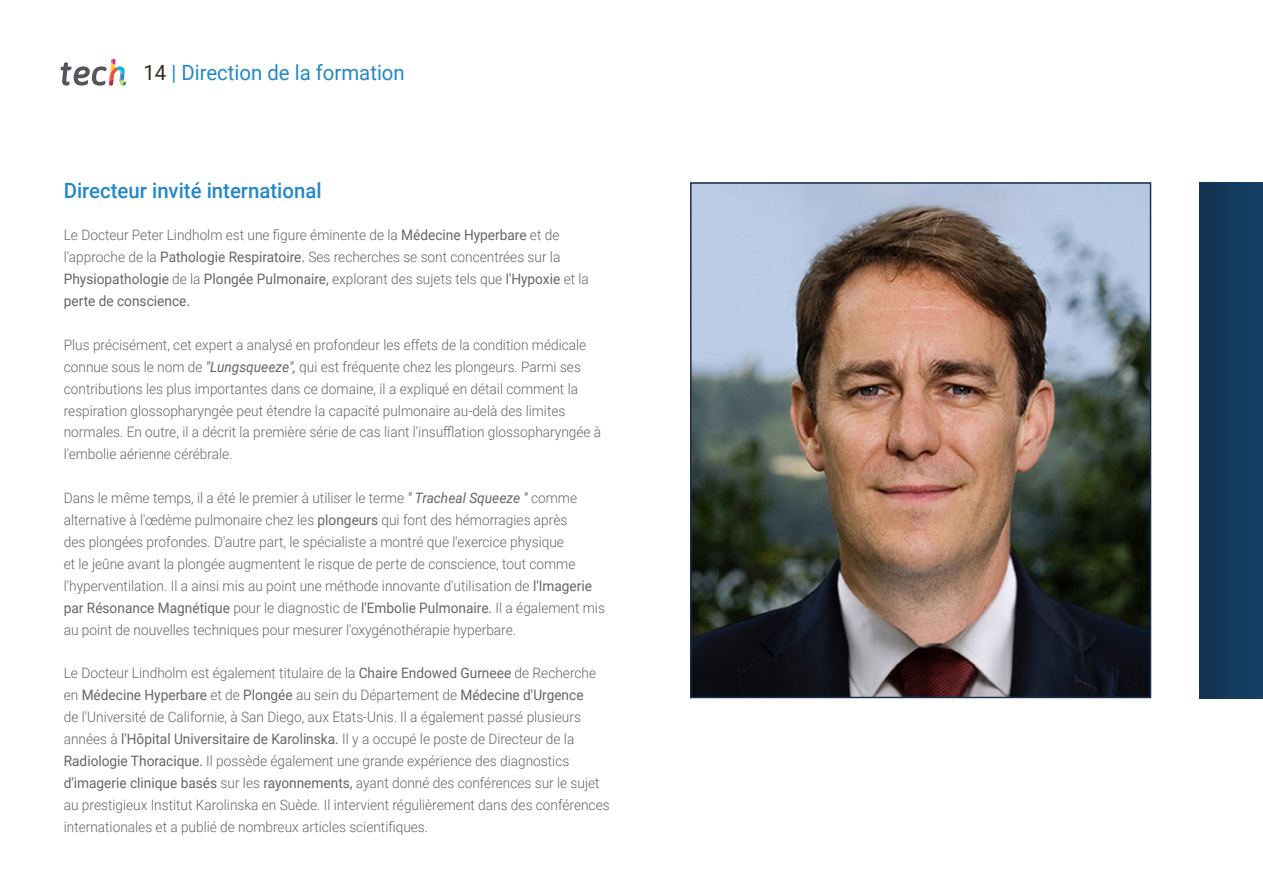
<style>
.page{position:relative;width:1263px;height:893px;background:#fff}
.page>*{position:absolute;margin:0;border:0;box-sizing:border-box;transform-origin:0 0}
.t1{font:500 21px "Roboto";color:#2488c9}
.t2{font:21px "Roboto";color:#2488c9}
.t3{font:300 14.4px/21.9px "Roboto";color:#656565;scale:.95 1}
.s1{color:#312e20}
.s2{font-weight:400}
.s3{font-weight:400;font-style:italic}
</style>
<div class="page">
<img style="left:693px;top:185px;width:455px;height:510px">
<div style="left:690px;top:182px;width:461px;height:516px;border:2px solid #17304f"></div>
<div style="left:1199px;top:182px;width:64px;height:516px;background:#14395b"></div>
<svg style="left:61px;top:59px;width:65px;height:27px"></svg>
<h1 class="t2" style="left:144px;top:57px;width:263px"><span class="s1">14</span> | Direction de la formation</h1>
<h1 class="t1" style="left:64px;top:176px;width:259px">Directeur invité international</h1>
<p class="t3" style="left:64px;top:224px;width:554px">Le Docteur Peter Lindholm est une figure éminente de la <span class="s2">Médecine Hyperbare</span> et de l'approche de la <span class="s2">Pathologie Respiratoire.</span> Ses recherches se sont concentrées sur la <span class="s2">Physiopathologie</span> de la <span class="s2">Plongée Pulmonaire,</span> explorant des sujets tels que <span class="s2">l'Hypoxie</span> et la <span class="s2">perte de conscience.</span></p>
<p class="t3" style="left:64px;top:333px;width:567px">Plus précisément, cet expert a analysé en profondeur les effets de la condition médicale connue sous le nom de <span class="s3">"Lungsqueeze",</span> qui est fréquente chez les plongeurs. Parmi ses contributions les plus importantes dans ce domaine, il a expliqué en détail comment la respiration glossopharyngée peut étendre la capacité pulmonaire au-delà des limites normales. En outre, il a décrit la première série de cas liant l'insufflation glossopharyngée à l'embolie aérienne cérébrale.</p>
<p class="t3" style="left:64px;top:486px;width:571px">Dans le même temps, il a été le premier à utiliser le terme <span class="s3">" Tracheal Squeeze "</span> comme alternative à l'œdème pulmonaire chez les <span class="s2">plongeurs</span> qui font des hémorragies après<br>des plongées profondes. D'autre part, le spécialiste a montré que l'exercice physique<br>et le jeûne avant la plongée augmentent le risque de perte de conscience, tout comme l'hyperventilation. Il a ainsi mis au point une méthode innovante d'utilisation de <span class="s2">l'Imagerie par Résonance Magnétique</span> pour le diagnostic de <span class="s2">l'Embolie Pulmonaire.</span> Il a également mis au point de nouvelles techniques pour mesurer l'oxygénothérapie hyperbare.</p>
<p class="t3" style="left:64px;top:662px;width:576px">Le Docteur Lindholm est également titulaire de la <span class="s2">Chaire Endowed Gurneee</span> de Recherche en <span class="s2">Médecine Hyperbare</span> et de <span class="s2">Plongée</span> au sein du Département de <span class="s2">Médecine d'Urgence<br></span>de l'Université de Californie, à San Diego, aux Etats-Unis. Il a également passé plusieurs années à <span class="s2">l'Hôpital Universitaire de Karolinska.</span> Il y a occupé le poste de Directeur de la <span class="s2">Radiologie Thoracique.</span> Il possède également une grande expérience des diagnostics <span class="s2">d'imagerie clinique basés</span> sur les <span class="s2">rayonnements,</span> ayant donné des conférences sur le sujet au prestigieux Institut Karolinska en Suède. Il intervient régulièrement dans des conférences internationales et a publié de nombreux articles scientifiques.</p>
</div>
